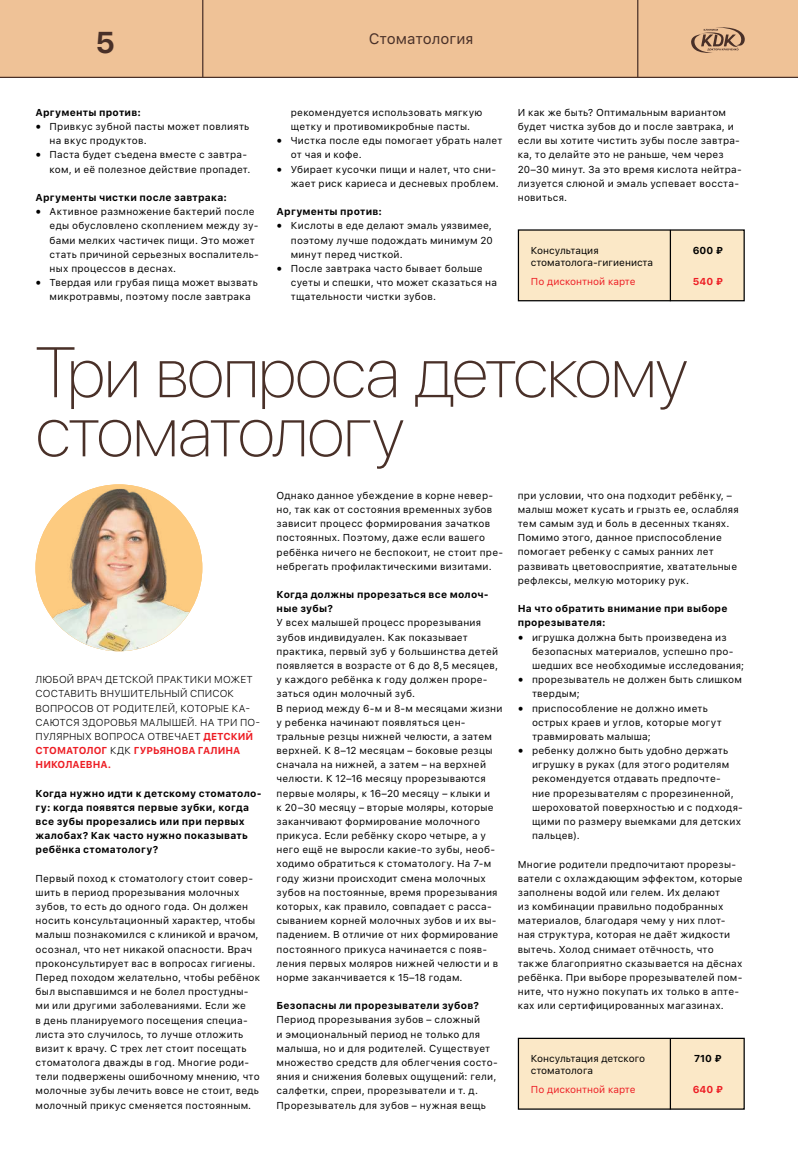
<style>
.page{position:relative;width:798px;height:1170px;background:#fff}
.page>*{position:absolute;margin:0;border:0;box-sizing:border-box;transform-origin:0 0}
.t1{font:100 70.88px/59.1px "SF Pro Display";letter-spacing:-.02em;color:#493028}
.t2{font:700 30px "SF Pro Display";color:#493028}
.t3{font:15px "SF Pro Text";color:#493028}
.t4{font:10px/14.1px "SF Pro Text";letter-spacing:.025em;color:#000}
.t5{font:700 10px/14.1px "SF Pro Text";letter-spacing:.025em;color:#000}
.t6{font:300 10px/14.1px "SF Pro Text";letter-spacing:.01em;color:#000}
.t7{font:10px "SF Pro Text";color:#ed1d24}
.t8{font:10px/12px "SF Pro Text";color:#000}
.t9{font:10px/12px "SF Pro Text";letter-spacing:-.005em;color:#000}
.t10{font:700 10px "SF Pro Text";color:#ed1d24}
.s1{font-family:"Minion Pro";font-size:15px}
.s2{font-weight:700;color:#ed1d24}
</style>
<div class="page">
<div style="left:0;top:0;width:797px;height:78px;background:#efc297"></div>
<hr style="left:0;top:77px;width:797px;height:1px;background:#493028">
<hr style="left:637px;top:0;width:1px;height:77px;background:#493028">
<hr style="left:202px;top:0;width:1px;height:77px;background:#493028">
<img style="left:38px;top:489px;width:164px;height:162px">
<img style="left:35px;top:484px;width:167px;height:167px;border-radius:50%">
<div style="left:517px;top:1037px;width:227px;height:72px;background:#fbe8c7;border:1px solid #000"></div>
<hr style="left:669px;top:1038px;width:1px;height:71px;background:#000">
<div style="left:517px;top:229px;width:227px;height:72px;background:#fbe8c7;border:1px solid #000"></div>
<hr style="left:669px;top:230px;width:1px;height:71px;background:#000">
<svg style="left:691px;top:27px;width:53px;height:26px"></svg>
<h2 class="t2" style="left:96px;top:25px;width:20px">5</h2>
<h3 class="t3" style="left:369px;top:28px;width:106px">Стоматология</h3>
<p class="t5" style="left:35px;top:105px;width:107px">Аргументы против:</p>
<p class="t4" style="left:50px;top:120px;width:201px;text-indent:-14px"><span class="s1">•</span> Привкус зубной пасты может повлиять на вкус продуктов.</p>
<p class="t4" style="left:50px;top:148px;width:202px;text-indent:-14px"><span class="s1">•</span> Паста будет съедена вместе с завтра&shy;ком, и её полезное действие пропадет.</p>
<p class="t5" style="left:35px;top:190px;width:193px">Аргументы чистки после завтрака:</p>
<p class="t4" style="left:50px;top:205px;width:211px;text-indent:-14px"><span class="s1">•</span> Активное размножение бактерий после еды обусловлено скоплением между зу&shy;бами мелких частичек пищи. Это может стать причиной серьезных воспалитель&shy;ных процессов в деснах.</p>
<p class="t4" style="left:50px;top:276px;width:210px;text-indent:-14px"><span class="s1">•</span> Твердая или грубая пища может вызвать микротравмы, поэтому после завтрака</p>
<p class="t4" style="left:291px;top:106px;width:193px">рекомендуется использовать мягкую щетку и противомикробные пасты.</p>
<p class="t4" style="left:291px;top:134px;width:213px;text-indent:-14px"><span class="s1">•</span> Чистка после еды помогает убрать налет от чая и кофе.</p>
<p class="t4" style="left:276px;top:162px;width:223px;text-align:right"><span class="s1">•</span> Убирает кусочки пищи и налет, что сни&shy;жает риск кариеса и десневых проблем.</p>
<p class="t5" style="left:276px;top:205px;width:107px">Аргументы против:</p>
<p class="t4" style="left:291px;top:219px;width:203px;text-align:justify;text-indent:-14px"><span class="s1">•</span> Кислоты в еде делают эмаль уязвимее, поэтому лучше подождать минимум 20 минут перед чисткой.</p>
<p class="t4" style="left:291px;top:262px;width:208px;text-indent:-14px"><span class="s1">•</span> После завтрака часто бывает больше суеты и спешки, что может сказаться на тщательности чистки зубов.</p>
<p class="t4" style="left:517px;top:106px;width:225px">И как же быть? Оптимальным вариантом будет чистка зубов до и после завтрака, и если вы хотите чистить зубы после завтра&shy;ка, то делайте это не раньше, чем через 20–30 минут. За это время кислота нейтра&shy;лизуется слюной и эмаль успевает восста&shy;новиться.</p>
<p class="t8" style="left:530px;top:244px;width:124px">Консультация стоматолога-гигиениста</p>
<p class="t7" style="left:530px;top:274px;width:106px">По дисконтной карте</p>
<p class="t5" style="left:692px;top:243px;width:32px">600 ₽</p>
<p class="t10" style="left:692px;top:275px;width:31px">540 ₽</p>
<h1 class="t1" style="left:36px;top:344px;width:653px">Три вопроса детскому стоматологу</h1>
<p class="t6" style="left:36px;top:673px;width:226px">ЛЮБОЙ ВРАЧ ДЕТСКОЙ ПРАКТИКИ МОЖЕТ<br>СОСТАВИТЬ ВНУШИТЕЛЬНЫЙ СПИСОК<br>ВОПРОСОВ ОТ РОДИТЕЛЕЙ, КОТОРЫЕ КА-<br>САЮТСЯ ЗДОРОВЬЯ МАЛЫШЕЙ. НА ТРИ ПО-<br>ПУЛЯРНЫХ ВОПРОСА ОТВЕЧАЕТ <span class="s2">ДЕТСКИЙ<br>СТОМАТОЛОГ</span> КДК <span class="s2">ГУРЬЯНОВА ГАЛИНА<br>НИКОЛАЕВНА.</span></p>
<p class="t5" style="left:36px;top:786px;width:227px">Когда нужно идти к детскому стоматоло&shy;гу: когда появятся первые зубки, когда все зубы прорезались или при первых жалобах? Как часто нужно показывать ребёнка стоматологу?</p>
<p class="t4" style="left:36px;top:871px;width:226px">Первый поход к стоматологу стоит совер&shy;шить в период прорезывания молочных зубов, то есть до одного года. Он должен носить консультационный характер, чтобы малыш познакомился с клиникой и врачом, осознал, что нет никакой опасности. Врач проконсультирует вас в вопросах гигиены.<br>Перед походом желательно, чтобы ребёнок был выспавшимся и не болел простудны&shy;ми или другими заболеваниями. Если же<br>в день планируемого посещения специа&shy;листа это случилось, то лучше отложить визит к врачу. С трех лет стоит посещать стоматолога дважды в год. Многие роди&shy;тели подвержены ошибочному мнению, что молочные зубы лечить вовсе не стоит, ведь молочный прикус сменяется постоянным.</p>
<p class="t4" style="left:276px;top:488px;width:228px">Однако данное убеждение в корне невер&shy;но, так как от состояния временных зубов зависит процесс формирования зачатков постоянных. Поэтому, даже если вашего ребёнка ничего не беспокоит, не стоит пре&shy;небрегать профилактическими визитами.</p>
<p class="t5" style="left:276px;top:587px;width:213px">Когда должны прорезаться все молоч&shy;ные зубы?</p>
<p class="t4" style="left:276px;top:616px;width:227px">У всех малышей процесс прорезывания зубов индивидуален. Как показывает практика, первый зуб у большинства детей появляется в возрасте от 6 до 8,5 месяцев, у каждого ребёнка к году должен проре&shy;заться один молочный зуб.<br>В период между 6-м и 8-м месяцами жизни у ребенка начинают появляться цен&shy;тральные резцы нижней челюсти, а затем верхней. К 8–12 месяцам – боковые резцы сначала на нижней, а затем – на верхней челюсти. К 12–16 месяцу прорезываются первые моляры, к 16–20 месяцу – клыки и<br>к 20–30 месяцу – вторые моляры, которые заканчивают формирование молочного прикуса. Если ребёнку скоро четыре, а у него ещё не выросли какие-то зубы, необ&shy;ходимо обратиться к стоматологу. На 7-м году жизни происходит смена молочных зубов на постоянные, время прорезывания которых, как правило, совпадает с расса&shy;сыванием корней молочных зубов и их вы&shy;падением. В отличие от них формирование постоянного прикуса начинается с появ&shy;ления первых моляров нижней челюсти и в норме заканчивается к 15–18 годам.</p>
<p class="t5" style="left:276px;top:998px;width:204px">Безопасны ли прорезыватели зубов?</p>
<p class="t4" style="left:276px;top:1013px;width:223px">Период прорезывания зубов – сложный<br>и эмоциональный период не только для малыша, но и для родителей. Существует множество средств для облегчения состо&shy;яния и снижения болевых ощущений: гели, салфетки, спреи, прорезыватели и т. д.<br>Прорезыватель для зубов – нужная вещь</p>
<p class="t4" style="left:517px;top:488px;width:222px">при условии, что она подходит ребёнку, – малыш может кусать и грызть ее, ослабляя тем самым зуд и боль в десенных тканях.<br>Помимо этого, данное приспособление помогает ребенку с самых ранних лет развивать цветовосприятие, хватательные рефлексы, мелкую моторику рук.</p>
<p class="t5" style="left:517px;top:601px;width:211px">На что обратить внимание при выборе прорезывателя:</p>
<p class="t4" style="left:531px;top:630px;width:213px;text-indent:-14px"><span class="s1">•</span> игрушка должна быть произведена из безопасных материалов, успешно про&shy;шедших все необходимые исследования;</p>
<p class="t4" style="left:531px;top:673px;width:211px;text-indent:-14px"><span class="s1">•</span> прорезыватель не должен быть слишком твердым;</p>
<p class="t4" style="left:531px;top:701px;width:191px;text-indent:-14px"><span class="s1">•</span> приспособление не должно иметь острых краев и углов, которые могут травмировать малыша;</p>
<p class="t4" style="left:531px;top:743px;width:212px;text-indent:-14px"><span class="s1">•</span> ребенку должно быть удобно держать игрушку в руках (для этого родителям рекомендуется отдавать предпочте-<br>ние прорезывателям с прорезиненной, шероховатой поверхностью и с подходя&shy;щими по размеру выемками для детских пальцев).</p>
<p class="t4" style="left:517px;top:857px;width:226px">Многие родители предпочитают прорезы&shy;ватели с охлаждающим эффектом, которые заполнены водой или гелем. Их делают<br>из комбинации правильно подобранных материалов, благодаря чему у них плот&shy;ная структура, которая не даёт жидкости вытечь. Холод снимает отёчность, что также благоприятно сказывается на дёснах ребёнка. При выборе прорезывателей пом&shy;ните, что нужно покупать их только в апте&shy;ках или сертифицированных магазинах.</p>
<p class="t9" style="left:530px;top:1052px;width:116px">Консультация детского стоматолога</p>
<p class="t7" style="left:530px;top:1082px;width:106px">По дисконтной карте</p>
<p class="t5" style="left:693px;top:1051px;width:29px">710 ₽</p>
<p class="t10" style="left:692px;top:1083px;width:32px">640 ₽</p>
</div>
